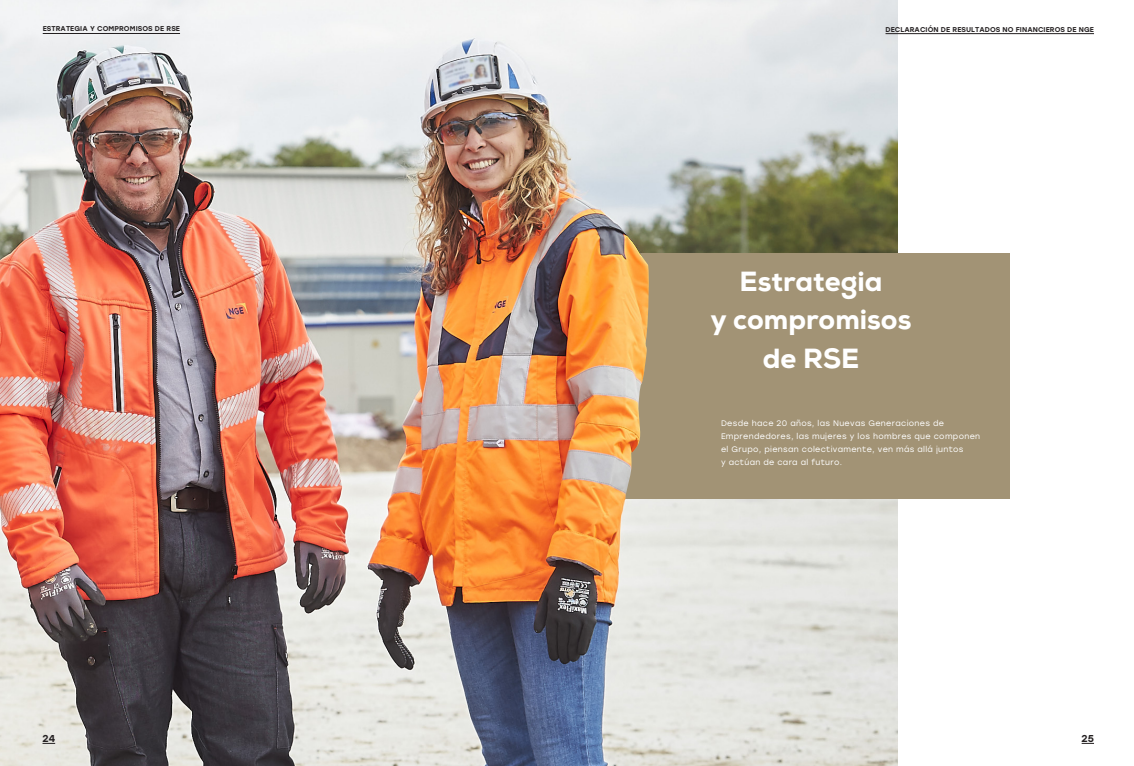
<style>
.page{position:relative;width:1134px;height:766px;background:#fff}
.page>*{position:absolute;margin:0;border:0;box-sizing:border-box;transform-origin:0 0}
.t1{font:800 27.6px/38.6px "Nexa";color:#fff;text-align:center}
.t2{font:500 10px "Stolzl";color:#231f20}
.t3{font:8px/13px "Stolzl";letter-spacing:.04em;color:#fff}
.t4{font:500 7px "Stolzl";letter-spacing:.01em;color:#231f20}
</style>
<div class="page">
<img style="left:0;top:0;width:898px;height:765px">
<div style="left:389px;top:253px;width:621px;height:246px;background:#a29375"></div>
<img style="left:307px;top:188px;width:342px;height:501px">
<hr style="left:885px;top:33px;width:209px;height:1px;background:#231f20">
<svg style="left:1082px;top:743px;width:12px;height:1px"></svg>
<svg style="left:43px;top:743px;width:12px;height:1px"></svg>
<hr style="left:43px;top:33px;width:137px;height:1px;background:#231f20">
<p class="t4" style="left:43px;top:24px;width:139px">ESTRATEGIA Y COMPROMISOS DE RSE</p>
<p class="t4" style="left:885px;top:24px;width:210px">DECLARACIÓN DE RESULTADOS NO FINANCIEROS DE NGE</p>
<p class="t1" style="left:711px;top:262px;width:202px">Estrategia<br>y compromisos de RSE</p>
<p class="t3" style="left:721px;top:416px;width:261px">Desde hace 20 años, las Nuevas Generaciones de Emprendedores, las mujeres y los hombres que componen el Grupo, piensan colectivamente, ven más allá juntos<br>y actúan de cara al futuro.</p>
<p class="t2" style="left:43px;top:731px;width:14px">24</p>
<p class="t2" style="left:1082px;top:731px;width:14px">25</p>
</div>
